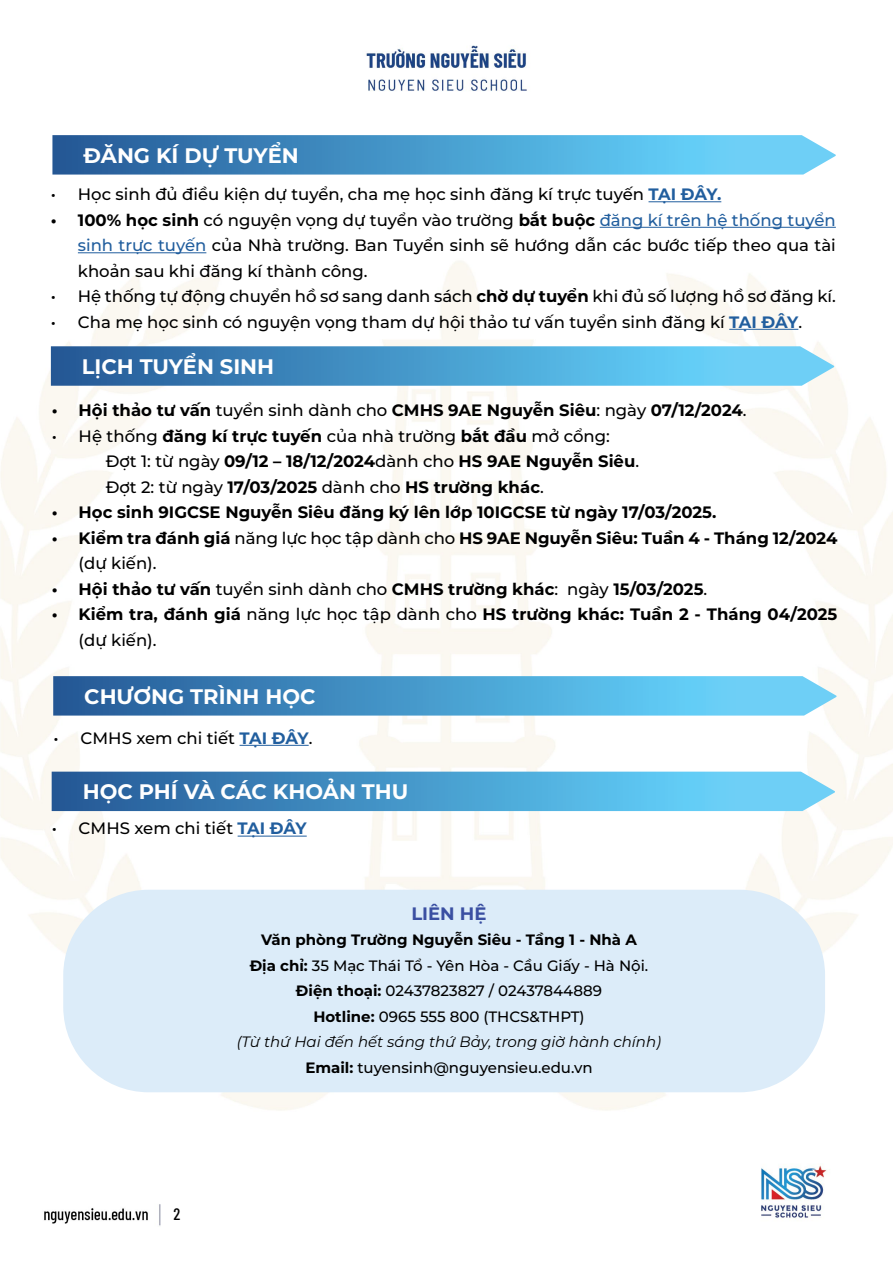
<style>
.page{position:relative;width:893px;height:1263px;background:#fff}
.page>*{position:absolute;margin:0;border:0;box-sizing:border-box;transform-origin:0 0}
.t1{font:700 21px "Montserrat";color:#fff}
.t2{font:700 18px "Montserrat";color:#3a4fa2}
.t3{font:700 16.5px/25.5px "Montserrat";color:#000}
.t4{font:500 16.5px/25.5px "Montserrat";color:#000;text-align:justify}
.t5{font:500 16.5px "Barlow Condensed";color:#000}
.t6{font:500 15px/25.5px "Montserrat";color:#000;text-align:center}
.s1{font-weight:700;color:#215e9e}
.s2{font-weight:700}
.s3{color:#215e9e}
.s4{font-weight:500}
.s5{font-weight:400;font-style:italic}
</style>
<div class="page">
<img style="left:0;top:45px;width:893px;height:1181px">
<div style="left:63px;top:890px;width:762px;height:202px;background:#dcecf9;border-radius:86px"></div>
<svg style="left:52px;top:135px;width:784px;height:40px;background:#4f9fcf"></svg>
<svg style="left:51px;top:346px;width:783px;height:40px;background:#4f9fce"></svg>
<svg style="left:53px;top:676px;width:783px;height:39px;background:#4d9ece"></svg>
<svg style="left:52px;top:772px;width:783px;height:39px;background:#4d9ece"></svg>
<hr style="left:240px;top:745px;width:69px;height:1px;background:#215e9e">
<hr style="left:238px;top:836px;width:69px;height:1px;background:#215e9e">
<hr style="left:648px;top:201px;width:73px;height:1px;background:#215e9e">
<hr style="left:600px;top:227px;width:236px;height:1px;background:#215e9e">
<hr style="left:78px;top:252px;width:128px;height:1px;background:#215e9e">
<hr style="left:729px;top:329px;width:69px;height:1px;background:#215e9e">
<p class="t1" style="left:83px;top:140px;width:217px">ĐĂNG KÍ DỰ TUYỂN</p>
<p class="t4" style="left:51px;top:181px;width:672px">• Học sinh đủ điều kiện dự tuyển, cha mẹ học sinh đăng kí trực tuyến <span class="s1">TẠI ĐÂY.</span></p>
<p class="t4" style="left:78px;top:207px;width:759px;text-indent:-27px"><span class="s2">• 100% học sinh</span> có nguyện vọng dự tuyển vào trường <span class="s2">bắt buộc</span> <span class="s3">đăng kí trên hệ thống tuyển sinh trực tuyến</span> của Nhà trường. Ban Tuyển sinh sẽ hướng dẫn các bước tiếp theo qua tài khoản sau khi đăng kí thành công.</p>
<p class="t4" style="left:51px;top:283px;width:786px">• Hệ thống tự động chuyển hồ sơ sang danh sách <span class="s2">chờ dự tuyển</span> khi đủ số lượng hồ sơ đăng kí.</p>
<p class="t4" style="left:51px;top:309px;width:753px">• Cha mẹ học sinh có nguyện vọng tham dự hội thảo tư vấn tuyển sinh đăng kí <span class="s1">TẠI ĐÂY</span>.</p>
<p class="t1" style="left:82px;top:351px;width:194px">LỊCH TUYỂN SINH</p>
<p class="t3" style="left:52px;top:397px;width:696px">• Hội thảo tư vấn <span class="s4">tuyển sinh dành cho</span> CMHS 9AE Nguyễn Siêu<span class="s4">: ngày</span> 07/12/2024<span class="s4">.</span></p>
<p class="t3" style="left:106px;top:422px;width:535px;text-indent:-54px"><span class="s4">• Hệ thống</span> đăng kí trực tuyến <span class="s4">của nhà trường</span> bắt đầu <span class="s4">mở cổng:<br>Đợt 1: từ ngày</span> 09/12 – 18/12/2024<span class="s4">dành cho</span> HS 9AE Nguyễn Siêu<span class="s4">.<br>Đợt 2: từ ngày</span> 17/03/2025 <span class="s4">dành cho</span> HS trường khác<span class="s4">.</span></p>
<p class="t3" style="left:52px;top:499px;width:666px">• Học sinh 9IGCSE Nguyễn Siêu đăng ký lên lớp 10IGCSE từ ngày 17/03/2025.</p>
<p class="t3" style="left:79px;top:524px;width:760px;text-indent:-27px">• Kiểm tra đánh giá <span class="s4">năng lực học tập dành cho</span> HS 9AE Nguyễn Siêu: Tuần 4 - Tháng 12/2024 <span class="s4">(dự kiến).</span></p>
<p class="t3" style="left:52px;top:575px;width:657px">• Hội thảo tư vấn <span class="s4">tuyển sinh dành cho</span> CMHS trường khác<span class="s4">: ngày</span> 15/03/2025<span class="s4">.</span></p>
<p class="t3" style="left:79px;top:601px;width:760px;text-indent:-27px">• Kiểm tra, đánh giá <span class="s4">năng lực học tập dành cho</span> HS trường khác: Tuần 2 - Tháng 04/2025 <span class="s4">(dự kiến).</span></p>
<p class="t1" style="left:84px;top:681px;width:233px">CHƯƠNG TRÌNH HỌC</p>
<p class="t4" style="left:54px;top:725px;width:260px">• CMHS xem chi tiết <span class="s1">TẠI ĐÂY</span>.</p>
<p class="t1" style="left:83px;top:776px;width:327px">HỌC PHÍ VÀ CÁC KHOẢN THU</p>
<p class="t4" style="left:52px;top:815px;width:257px">• CMHS xem chi tiết <span class="s1">TẠI ĐÂY</span></p>
<p class="t5" style="left:173px;top:1202px;width:8px">2</p>
<p class="t2" style="left:411px;top:900px;width:77px">LIÊN HỆ</p>
<p class="t6" style="left:237px;top:927px;width:426px"><span class="s2">Văn phòng Trường Nguyễn Siêu - Tầng 1 - Nhà A<br>Địa chỉ:</span> 35 Mạc Thái Tổ - Yên Hòa - Cầu Giấy - Hà Nội.<br><span class="s2">Điện thoại:</span> 02437823827 / 02437844889<br><span class="s2">Hotline:</span> 0965 555 800 (THCS&amp;THPT)<br><span class="s5">(Từ thứ Hai đến hết sáng thứ Bảy, trong giờ hành chính)<br></span><span class="s2">Email:</span> tuyensinh@nguyensieu.edu.vn</p>
</div>
